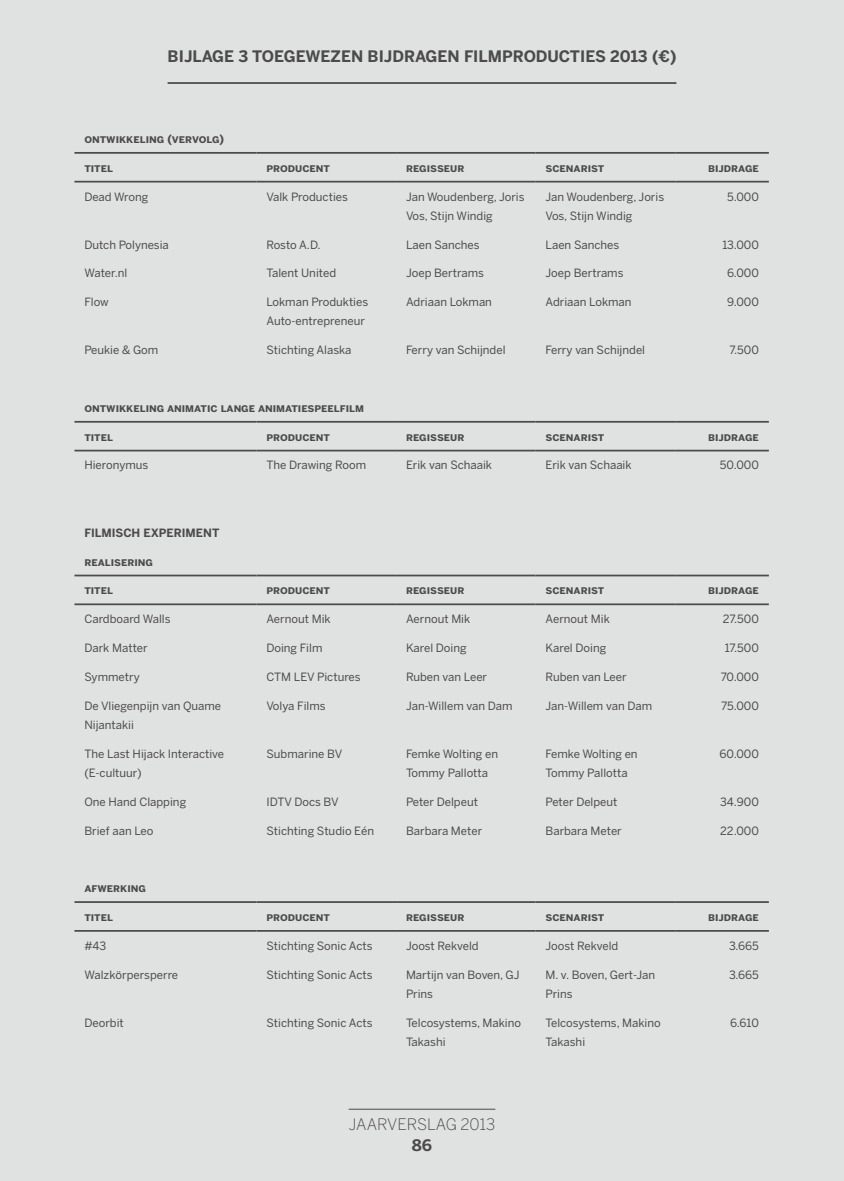
<style>
.page{position:relative;width:844px;height:1181px;background:#fff}
.page>*{position:absolute;margin:0;border:0;box-sizing:border-box;transform-origin:0 0}
.t1{font:700 15.75px "Benton Sans";color:#4b4b4a}
.t2{font:300 15.75px "Benton Sans";color:#4b4b4a}
.t3{font:11.38px/19.2px "Benton Sans";color:#4b4b4a}
.t4{font:11.38px "Benton Sans Bold SC";color:#4b4b4a}
.t5{font:700 11.38px "Benton Sans";color:#4b4b4a}
</style>
<div class="page">
<div style="left:0;top:0;width:843px;height:1181px;background:#e0e1e1"></div>
<hr style="left:348px;top:1108px;width:147px;height:1px;background:#4b4b4a">
<hr style="left:74px;top:152px;width:182px;height:2px;background:#4b4b4a">
<hr style="left:256px;top:152px;width:140px;height:2px;background:#4b4b4a">
<hr style="left:396px;top:152px;width:139px;height:2px;background:#4b4b4a">
<hr style="left:535px;top:152px;width:140px;height:2px;background:#4b4b4a">
<hr style="left:675px;top:152px;width:93px;height:2px;background:#4b4b4a">
<hr style="left:74px;top:421px;width:182px;height:2px;background:#4b4b4a">
<hr style="left:256px;top:421px;width:140px;height:2px;background:#4b4b4a">
<hr style="left:396px;top:421px;width:139px;height:2px;background:#4b4b4a">
<hr style="left:535px;top:421px;width:140px;height:2px;background:#4b4b4a">
<hr style="left:675px;top:421px;width:93px;height:2px;background:#4b4b4a">
<hr style="left:74px;top:574px;width:182px;height:2px;background:#4b4b4a">
<hr style="left:256px;top:574px;width:140px;height:2px;background:#4b4b4a">
<hr style="left:396px;top:574px;width:139px;height:2px;background:#4b4b4a">
<hr style="left:535px;top:574px;width:140px;height:2px;background:#4b4b4a">
<hr style="left:675px;top:574px;width:93px;height:2px;background:#4b4b4a">
<hr style="left:74px;top:901px;width:182px;height:2px;background:#4b4b4a">
<hr style="left:256px;top:901px;width:140px;height:2px;background:#4b4b4a">
<hr style="left:396px;top:901px;width:139px;height:2px;background:#4b4b4a">
<hr style="left:535px;top:901px;width:140px;height:2px;background:#4b4b4a">
<hr style="left:675px;top:901px;width:93px;height:2px;background:#4b4b4a">
<hr style="left:74px;top:181px;width:182px;height:1px;background:#4b4b4a">
<hr style="left:256px;top:181px;width:140px;height:1px;background:#4b4b4a">
<hr style="left:396px;top:181px;width:139px;height:1px;background:#4b4b4a">
<hr style="left:535px;top:181px;width:140px;height:1px;background:#4b4b4a">
<hr style="left:675px;top:181px;width:93px;height:1px;background:#4b4b4a">
<hr style="left:74px;top:450px;width:182px;height:1px;background:#4b4b4a">
<hr style="left:256px;top:450px;width:140px;height:1px;background:#4b4b4a">
<hr style="left:396px;top:450px;width:139px;height:1px;background:#4b4b4a">
<hr style="left:535px;top:450px;width:140px;height:1px;background:#4b4b4a">
<hr style="left:675px;top:450px;width:93px;height:1px;background:#4b4b4a">
<hr style="left:74px;top:930px;width:182px;height:1px;background:#4b4b4a">
<hr style="left:256px;top:930px;width:140px;height:1px;background:#4b4b4a">
<hr style="left:396px;top:930px;width:139px;height:1px;background:#4b4b4a">
<hr style="left:535px;top:930px;width:140px;height:1px;background:#4b4b4a">
<hr style="left:675px;top:930px;width:93px;height:1px;background:#4b4b4a">
<hr style="left:74px;top:603px;width:182px;height:2px;background:#4b4b4a">
<hr style="left:256px;top:603px;width:140px;height:2px;background:#4b4b4a">
<hr style="left:396px;top:603px;width:139px;height:2px;background:#4b4b4a">
<hr style="left:535px;top:603px;width:140px;height:2px;background:#4b4b4a">
<hr style="left:675px;top:603px;width:93px;height:2px;background:#4b4b4a">
<hr style="left:167px;top:82px;width:509px;height:2px;background:#4b4b4a">
<p class="t1" style="left:167px;top:47px;width:510px">BIJLAGE 3 TOEGEWEZEN BIJDRAGEN FILMPRODUCTIES 2013 (€)</p>
<p class="t4" style="left:84px;top:132px;width:141px">ONTWIKKELING (VERVOLG)</p>
<p class="t4" style="left:84px;top:161px;width:30px">TITEL</p>
<p class="t4" style="left:266px;top:161px;width:65px">PRODUCENT</p>
<p class="t4" style="left:406px;top:161px;width:60px">REGISSEUR</p>
<p class="t4" style="left:545px;top:161px;width:60px">SCENARIST</p>
<p class="t4" style="left:708px;top:161px;width:52px">BIJDRAGE</p>
<p class="t3" style="left:84px;top:187px;width:65px">Dead Wrong</p>
<p class="t3" style="left:266px;top:187px;width:83px">Valk Producties</p>
<p class="t3" style="left:406px;top:187px;width:120px">Jan Woudenberg, Joris<br>Vos, Stijn Windig</p>
<p class="t3" style="left:545px;top:187px;width:120px">Jan Woudenberg, Joris<br>Vos, Stijn Windig</p>
<p class="t3" style="left:727px;top:187px;width:33px">5.000</p>
<p class="t3" style="left:84px;top:235px;width:86px">Dutch Polynesia</p>
<p class="t3" style="left:266px;top:235px;width:56px">Rosto A.D.</p>
<p class="t3" style="left:406px;top:235px;width:75px">Laen Sanches</p>
<p class="t3" style="left:545px;top:235px;width:75px">Laen Sanches</p>
<p class="t3" style="left:722px;top:235px;width:38px">13.000</p>
<p class="t3" style="left:84px;top:263px;width:45px">Water.nl</p>
<p class="t3" style="left:266px;top:263px;width:71px">Talent United</p>
<p class="t3" style="left:406px;top:263px;width:79px">Joep Bertrams</p>
<p class="t3" style="left:545px;top:263px;width:79px">Joep Bertrams</p>
<p class="t3" style="left:726px;top:263px;width:33px">6.000</p>
<p class="t3" style="left:84px;top:292px;width:26px">Flow</p>
<p class="t3" style="left:266px;top:292px;width:103px">Lokman Produkties<br>Auto-entrepreneur</p>
<p class="t3" style="left:406px;top:292px;width:87px">Adriaan Lokman</p>
<p class="t3" style="left:545px;top:292px;width:87px">Adriaan Lokman</p>
<p class="t3" style="left:727px;top:292px;width:33px">9.000</p>
<p class="t3" style="left:84px;top:340px;width:75px">Peukie &amp; Gom</p>
<p class="t3" style="left:266px;top:340px;width:87px">Stichting Alaska</p>
<p class="t3" style="left:406px;top:340px;width:101px">Ferry van Schijndel</p>
<p class="t3" style="left:545px;top:340px;width:101px">Ferry van Schijndel</p>
<p class="t3" style="left:729px;top:340px;width:31px">7.500</p>
<p class="t4" style="left:84px;top:401px;width:281px">ONTWIKKELING ANIMATIC LANGE ANIMATIESPEELFILM</p>
<p class="t4" style="left:84px;top:430px;width:30px">TITEL</p>
<p class="t4" style="left:266px;top:430px;width:65px">PRODUCENT</p>
<p class="t4" style="left:406px;top:430px;width:60px">REGISSEUR</p>
<p class="t4" style="left:545px;top:430px;width:60px">SCENARIST</p>
<p class="t4" style="left:708px;top:430px;width:52px">BIJDRAGE</p>
<p class="t3" style="left:84px;top:455px;width:66px">Hieronymus</p>
<p class="t3" style="left:266px;top:455px;width:101px">The Drawing Room</p>
<p class="t3" style="left:406px;top:455px;width:88px">Erik van Schaaik</p>
<p class="t3" style="left:545px;top:455px;width:88px">Erik van Schaaik</p>
<p class="t3" style="left:719px;top:455px;width:40px">50.000</p>
<p class="t5" style="left:84px;top:526px;width:136px">FILMISCH EXPERIMENT</p>
<p class="t4" style="left:84px;top:555px;width:70px">REALISERING</p>
<p class="t4" style="left:84px;top:583px;width:30px">TITEL</p>
<p class="t4" style="left:266px;top:583px;width:65px">PRODUCENT</p>
<p class="t4" style="left:406px;top:583px;width:60px">REGISSEUR</p>
<p class="t4" style="left:545px;top:583px;width:60px">SCENARIST</p>
<p class="t4" style="left:708px;top:583px;width:52px">BIJDRAGE</p>
<p class="t3" style="left:84px;top:609px;width:88px">Cardboard Walls</p>
<p class="t3" style="left:266px;top:609px;width:66px">Aernout Mik</p>
<p class="t3" style="left:406px;top:609px;width:66px">Aernout Mik</p>
<p class="t3" style="left:545px;top:609px;width:66px">Aernout Mik</p>
<p class="t3" style="left:722px;top:609px;width:38px">27.500</p>
<p class="t3" style="left:84px;top:638px;width:65px">Dark Matter</p>
<p class="t3" style="left:266px;top:638px;width:57px">Doing Film</p>
<p class="t3" style="left:406px;top:638px;width:62px">Karel Doing</p>
<p class="t3" style="left:545px;top:638px;width:62px">Karel Doing</p>
<p class="t3" style="left:724px;top:638px;width:36px">17.500</p>
<p class="t3" style="left:84px;top:667px;width:57px">Symmetry</p>
<p class="t3" style="left:266px;top:667px;width:96px">CTM LEV Pictures</p>
<p class="t3" style="left:406px;top:667px;width:83px">Ruben van Leer</p>
<p class="t3" style="left:545px;top:667px;width:83px">Ruben van Leer</p>
<p class="t3" style="left:720px;top:667px;width:40px">70.000</p>
<p class="t3" style="left:84px;top:695px;width:138px">De Vliegenpijn van Quame<br>Nijantakii</p>
<p class="t3" style="left:266px;top:695px;width:61px">Volya Films</p>
<p class="t3" style="left:406px;top:695px;width:108px">Jan-Willem van Dam</p>
<p class="t3" style="left:545px;top:695px;width:108px">Jan-Willem van Dam</p>
<p class="t3" style="left:721px;top:695px;width:39px">75.000</p>
<p class="t3" style="left:84px;top:744px;width:141px">The Last Hijack Interactive (E-cultuur)</p>
<p class="t3" style="left:266px;top:744px;width:77px">Submarine BV</p>
<p class="t3" style="left:406px;top:744px;width:94px">Femke Wolting en<br>Tommy Pallotta</p>
<p class="t3" style="left:545px;top:744px;width:94px">Femke Wolting en<br>Tommy Pallotta</p>
<p class="t3" style="left:719px;top:744px;width:41px">60.000</p>
<p class="t3" style="left:84px;top:792px;width:103px">One Hand Clapping</p>
<p class="t3" style="left:266px;top:792px;width:74px">IDTV Docs BV</p>
<p class="t3" style="left:406px;top:792px;width:73px">Peter Delpeut</p>
<p class="t3" style="left:545px;top:792px;width:73px">Peter Delpeut</p>
<p class="t3" style="left:719px;top:792px;width:40px">34.900</p>
<p class="t3" style="left:84px;top:820px;width:70px">Brief aan Leo</p>
<p class="t3" style="left:266px;top:820px;width:109px">Stichting Studio Eén</p>
<p class="t3" style="left:406px;top:820px;width:78px">Barbara Meter</p>
<p class="t3" style="left:545px;top:820px;width:78px">Barbara Meter</p>
<p class="t3" style="left:720px;top:820px;width:40px">22.000</p>
<p class="t4" style="left:84px;top:881px;width:63px">AFWERKING</p>
<p class="t4" style="left:84px;top:910px;width:30px">TITEL</p>
<p class="t4" style="left:266px;top:910px;width:65px">PRODUCENT</p>
<p class="t4" style="left:406px;top:910px;width:60px">REGISSEUR</p>
<p class="t4" style="left:545px;top:910px;width:60px">SCENARIST</p>
<p class="t4" style="left:708px;top:910px;width:52px">BIJDRAGE</p>
<p class="t3" style="left:84px;top:936px;width:23px">#43</p>
<p class="t3" style="left:266px;top:936px;width:107px">Stichting Sonic Acts</p>
<p class="t3" style="left:406px;top:936px;width:74px">Joost Rekveld</p>
<p class="t3" style="left:545px;top:936px;width:74px">Joost Rekveld</p>
<p class="t3" style="left:728px;top:936px;width:31px">3.665</p>
<p class="t3" style="left:84px;top:964px;width:95px">Walzkörpersperre</p>
<p class="t3" style="left:266px;top:964px;width:107px">Stichting Sonic Acts</p>
<p class="t3" style="left:406px;top:964px;width:115px">Martijn van Boven, GJ<br>Prins</p>
<p class="t3" style="left:545px;top:964px;width:111px">M. v. Boven, Gert-Jan<br>Prins</p>
<p class="t3" style="left:728px;top:964px;width:31px">3.665</p>
<p class="t3" style="left:84px;top:1012px;width:41px">Deorbit</p>
<p class="t3" style="left:266px;top:1012px;width:107px">Stichting Sonic Acts</p>
<p class="t3" style="left:406px;top:1012px;width:117px">Telcosystems, Makino<br>Takashi</p>
<p class="t3" style="left:545px;top:1012px;width:117px">Telcosystems, Makino<br>Takashi</p>
<p class="t3" style="left:730px;top:1012px;width:30px">6.610</p>
<h1 class="t2" style="left:348px;top:1115px;width:148px">JAARVERSLAG 2013</h1>
<h1 class="t1" style="left:411px;top:1136px;width:22px">86</h1>
</div>
